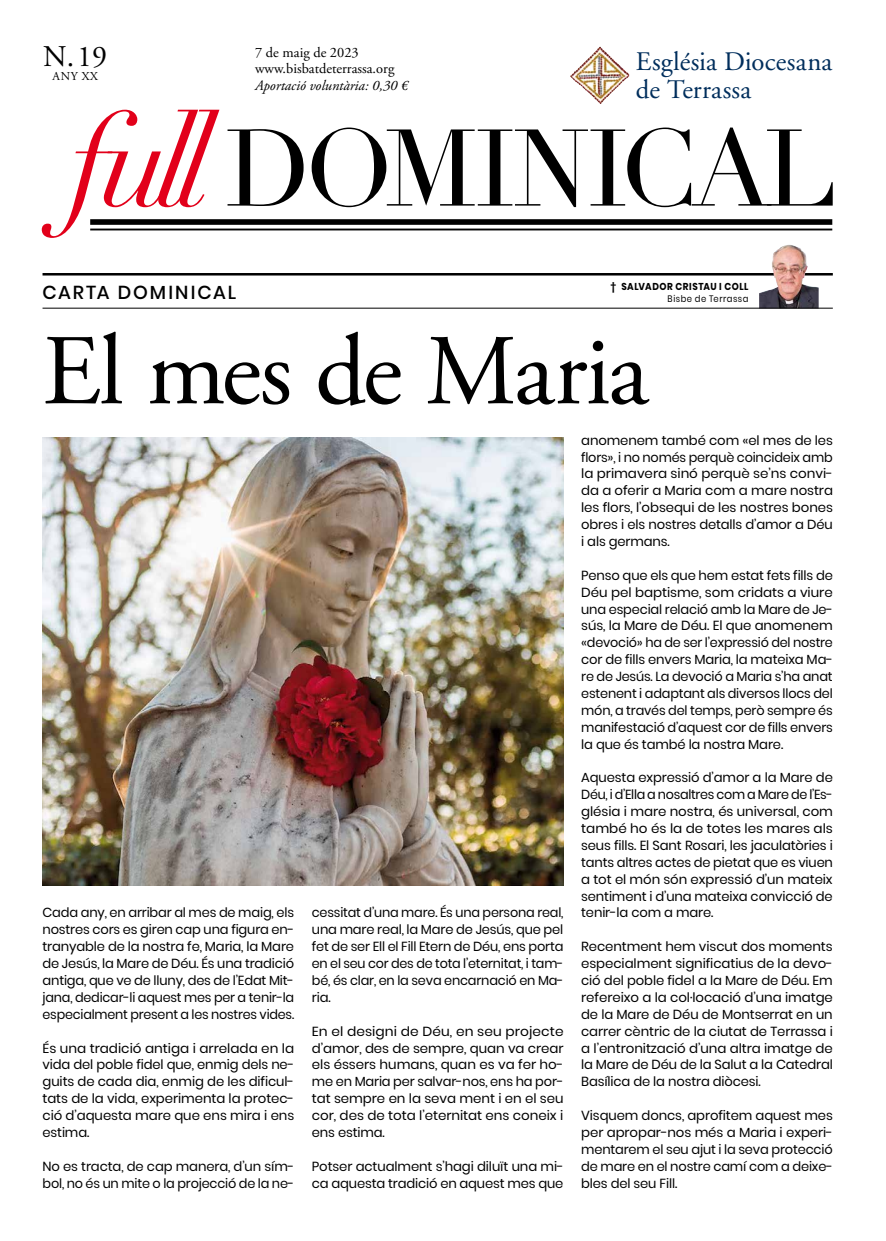
<style>
.page{position:relative;width:886px;height:1241px;background:#fff}
.page>*{position:absolute;margin:0;border:0;box-sizing:border-box;transform-origin:0 0}
.t1{font:106.88px "Didot LH";letter-spacing:-.055em;color:#000}
.t2{font:100px "Adobe Garamond Pro";color:#000}
.t3{font:30px "Adobe Garamond Pro";color:#000}
.t4{font:26.75px/28.1px "Adobe Garamond";letter-spacing:.005em;color:#002e5c}
.t5{font:500 18.75px "Poppins";letter-spacing:.105em;color:#000}
.t6{font:14.38px/16.9px "Adobe Garamond Pro";color:#000}
.t7{font:italic 14.38px "Adobe Garamond Pro";color:#000}
.t8{font:13.12px/16.9px "Poppins";letter-spacing:-.01em;color:#000;text-align:justify}
.t9{font:13.12px/16.9px "Poppins";letter-spacing:-.01em;color:#000;text-align:justify;scale:1.05 1}
.t10{font:12.12px "Adobe Garamond Pro";color:#000}
.t11{font:700 10px "Poppins";letter-spacing:.055em;color:#000;scale:.9 1}
.t12{font:9.38px "Poppins";letter-spacing:.06em;color:#000;scale:.9 1}
.s1{font-style:italic;font-size:126.12px;color:#e2001a}
</style>
<div class="page">
<div style="left:90px;top:219px;width:742px;height:6px;background:#000"></div>
<hr style="left:90px;top:228px;width:742px;height:2px;background:#000">
<img style="left:570px;top:46px;width:30px;height:32px">
<hr style="left:43px;top:273px;width:790px;height:2px;background:#000">
<img style="left:759px;top:245px;width:60px;height:63px">
<hr style="left:43px;top:308px;width:790px;height:1px;background:#000">
<img style="left:43px;top:437px;width:520px;height:447px">
<h3 class="t3" style="left:43px;top:38px;width:65px">N.19</h3>
<p class="t10" style="left:53px;top:69px;width:47px">ANY XX</p>
<p class="t6" style="left:255px;top:44px;width:141px">7 de maig de 2023 www.bisbatdeterrassa.org</p>
<p class="t7" style="left:255px;top:77px;width:154px">Aportació voluntària: 0,30 €</p>
<h3 class="t4" style="left:636px;top:48px;width:198px">Església Diocesana de Terrassa</h3>
<h1 class="t1" style="left:69px;top:105px;width:770px"><span class="s1">full</span> DOMINICAL</h1>
<h3 class="t5" style="left:43px;top:281px;width:195px">CARTA DOMINICAL</h3>
<p class="t11" style="left:610px;top:280px;width:155px">† SALVADOR CRISTAU I COLL</p>
<p class="t12" style="left:668px;top:293px;width:91px">Bisbe de Terrassa</p>
<h2 class="t2" style="left:43px;top:311px;width:608px">El mes de Maria</h2>
<p class="t8" style="left:43px;top:904px;width:253px">Cada any, en arribar al mes de maig, els nostres cors es giren cap una figura en&shy;tranyable de la nostra fe, Maria, la Mare de Jesús, la Mare de Déu. És una tradició antiga, que ve de lluny, des de l’Edat Mit&shy;jana, dedicar-li aquest mes per a tenir-la especialment present a les nostres vides.</p>
<p class="t8" style="left:43px;top:1039px;width:253px">És una tradició antiga i arrelada en la vida del poble fidel que, enmig dels ne&shy;guits de cada dia, enmig de les dificul&shy;tats de la vida, experimenta la protec&shy;ció d’aquesta mare que ens mira i ens estima.</p>
<p class="t8" style="left:43px;top:1157px;width:253px">No es tracta, de cap manera, d’un sím&shy;bol, no és un mite o la projecció de la ne-</p>
<p class="t8" style="left:312px;top:904px;width:253px">cessitat d’una mare. És una persona real, una mare real, la Mare de Jesús, que pel fet de ser Ell el Fill Etern de Déu, ens porta en el seu cor des de tota l’eternitat, i tam&shy;bé, és clar, en la seva encarnació en Ma&shy;ria.</p>
<p class="t9" style="left:312px;top:1022px;width:241px">En el designi de Déu, en seu projecte d’amor, des de sempre, quan va crear els éssers humans, quan es va fer ho&shy;me en Maria per salvar-nos, ens ha por&shy;tat sempre en la seva ment i en el seu cor, des de tota l’eternitat ens coneix i ens estima.</p>
<p class="t8" style="left:312px;top:1157px;width:253px">Potser actualment s’hagi diluït una mi&shy;ca aquesta tradició en aquest mes que</p>
<p class="t8" style="left:581px;top:431px;width:253px">anomenem també com «el mes de les flors», i no només perquè coincideix amb la primavera sinó perquè se’ns convi&shy;da a oferir a Maria com a mare nostra les flors, l’obsequi de les nostres bones obres i els nostres detalls d’amor a Déu i als germans.</p>
<p class="t8" style="left:581px;top:566px;width:253px">Penso que els que hem estat fets fills de Déu pel baptisme, som cridats a viure una especial relació amb la Mare de Je&shy;sús, la Mare de Déu. El que anomenem «devoció» ha de ser l’expressió del nostre cor de fills envers Maria, la mateixa Ma&shy;re de Jesús. La devoció a Maria s’ha anat estenent i adaptant als diversos llocs del món, a través del temps, però sempre és manifestació d’aquest cor de fills envers la que és també la nostra Mare.</p>
<p class="t8" style="left:581px;top:769px;width:253px">Aquesta expressió d’amor a la Mare de Déu, i d’Ella a nosaltres com a Mare de l’Es&shy;glésia i mare nostra, és universal, com també ho és la de totes les mares als seus fills. El Sant Rosari, les jaculatòries i tants altres actes de pietat que es viuen a tot el món són expressió d’un mateix sentiment i d’una mateixa convicció de tenir-la com a mare.</p>
<p class="t8" style="left:581px;top:938px;width:253px">Recentment hem viscut dos moments especialment significatius de la devo&shy;ció del poble fidel a la Mare de Déu. Em refereixo a la col·locació d’una imatge de la Mare de Déu de Montserrat en un carrer cèntric de la ciutat de Terrassa i a l’entronització d’una altra imatge de la Mare de Déu de la Salut a la Catedral Basílica de la nostra diòcesi.</p>
<p class="t8" style="left:581px;top:1106px;width:253px">Visquem doncs, aprofitem aquest mes per apropar-nos més a Maria i experi&shy;mentarem el seu ajut i la seva protecció de mare en el nostre camí com a deixe&shy;bles del seu Fill.</p>
</div>
